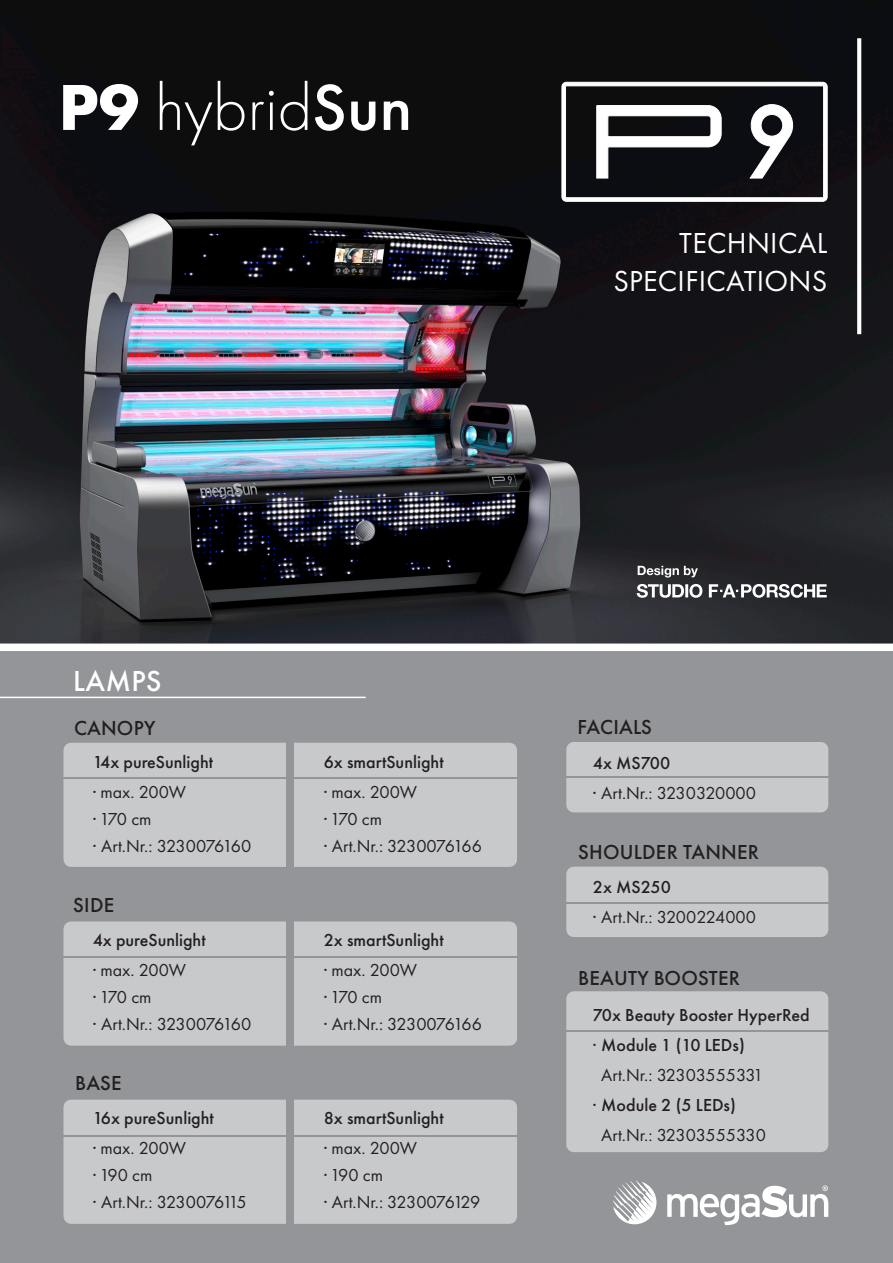
<style>
.page{position:relative;width:893px;height:1263px;background:#fff}
.page>*{position:absolute;margin:0;border:0;box-sizing:border-box;transform-origin:0 0}
.t1{font:300 67.35px "Futura PT";color:#fff}
.t2{font:30px "Futura PT";letter-spacing:.01em;color:#fff}
.t3{font:500 30px "Futura PT";letter-spacing:.01em;color:#fff}
.t4{font:500 21px "Futura PT";letter-spacing:.01em;color:#231f20}
.t5{font:18px "Futura PT";color:#231f20}
.t6{font:500 18px "Futura PT";color:#231f20}
.t7{font:18px "Futura PT";letter-spacing:-.02em;color:#231f20}
.t8{font:18px "Futura PT";letter-spacing:-.045em;color:#231f20}
.t9{font:18px "Futura PT";letter-spacing:-.035em;color:#231f20}
.s1{font-weight:700}
.s2{font-weight:500}
.s3{font-weight:400}
</style>
<div class="page">
<div style="left:0;top:643px;width:893px;height:620px;background:#939598"></div>
<div style="left:63px;top:743px;width:454px;height:124px;background:#c8c9cb"></div>
<div style="left:287px;top:739px;width:7px;height:140px;background:#939598"></div>
<hr style="left:54px;top:777px;width:479px;height:2px;background:#939598">
<div style="left:63px;top:921px;width:454px;height:125px;background:#c8c9cb"></div>
<div style="left:286px;top:917px;width:7px;height:140px;background:#939598"></div>
<hr style="left:54px;top:956px;width:483px;height:2px;background:#939598">
<div style="left:63px;top:1100px;width:454px;height:124px;background:#c8c9cb"></div>
<div style="left:286px;top:1095px;width:7px;height:140px;background:#939598"></div>
<hr style="left:55px;top:1134px;width:476px;height:2px;background:#939598">
<div style="left:566px;top:742px;width:262px;height:70px;background:#c8c9cb"></div>
<div style="left:566px;top:867px;width:262px;height:70px;background:#c8c9cb"></div>
<div style="left:566px;top:991px;width:262px;height:161px;background:#c8c9cb"></div>
<hr style="left:560px;top:776px;width:273px;height:2px;background:#939598">
<hr style="left:559px;top:902px;width:281px;height:2px;background:#939598">
<hr style="left:560px;top:1030px;width:273px;height:2px;background:#939598">
<svg style="left:667px;top:1185px;width:161px;height:40px"></svg>
<svg style="left:613px;top:1180px;width:43px;height:44px"></svg>
<hr style="left:0;top:697px;width:366px;height:1px;background:#fff">
<img style="left:0;top:0;width:893px;height:643px">
<svg style="left:637px;top:584px;width:65px;height:14px"></svg>
<svg style="left:709px;top:584px;width:118px;height:14px"></svg>
<svg style="left:638px;top:566px;width:60px;height:11px"></svg>
<svg style="left:857px;top:38px;width:4px;height:296px"></svg>
<svg style="left:561px;top:82px;width:267px;height:120px"></svg>
<div style="left:0;top:643px;width:893px;height:8px;background:#fff"></div>
<p class="t1" style="left:58px;top:69px;width:355px"><span class="s1">P9</span> hybrid<span class="s2">Sun</span></p>
<p class="t2" style="left:679px;top:225px;width:150px">TECHNICAL</p>
<p class="t2" style="left:613px;top:263px;width:216px">SPECIFICATIONS</p>
<p class="t3" style="left:73px;top:663px;width:90px">LAMPS</p>
<p class="t4" style="left:74px;top:715px;width:83px">CANOPY</p>
<p class="t6" style="left:93px;top:751px;width:122px">14x pureSunlight</p>
<p class="t5" style="left:93px;top:781px;width:95px">· max. 200W</p>
<p class="t5" style="left:93px;top:808px;width:60px">· 170 cm</p>
<p class="t7" style="left:93px;top:835px;width:160px">· Art.Nr.: 3230076160</p>
<p class="t4" style="left:73px;top:893px;width:42px">SIDE</p>
<p class="t6" style="left:93px;top:929px;width:115px">4x pureSunlight</p>
<p class="t5" style="left:93px;top:959px;width:95px">· max. 200W</p>
<p class="t5" style="left:93px;top:986px;width:60px">· 170 cm</p>
<p class="t7" style="left:93px;top:1013px;width:160px">· Art.Nr.: 3230076160</p>
<p class="t4" style="left:75px;top:1070px;width:48px">BASE</p>
<p class="t6" style="left:93px;top:1107px;width:123px">16x pureSunlight</p>
<p class="t5" style="left:93px;top:1137px;width:95px">· max. 200W</p>
<p class="t5" style="left:93px;top:1164px;width:61px">· 190 cm</p>
<p class="t8" style="left:93px;top:1191px;width:156px">· Art.Nr.: 3230076115</p>
<p class="t6" style="left:324px;top:751px;width:122px">6x smartSunlight</p>
<p class="t5" style="left:324px;top:781px;width:95px">· max. 200W</p>
<p class="t5" style="left:324px;top:808px;width:60px">· 170 cm</p>
<p class="t7" style="left:324px;top:835px;width:160px">· Art.Nr.: 3230076166</p>
<p class="t6" style="left:324px;top:929px;width:122px">2x smartSunlight</p>
<p class="t5" style="left:324px;top:959px;width:95px">· max. 200W</p>
<p class="t5" style="left:324px;top:986px;width:60px">· 170 cm</p>
<p class="t7" style="left:324px;top:1013px;width:160px">· Art.Nr.: 3230076166</p>
<p class="t6" style="left:324px;top:1107px;width:122px">8x smartSunlight</p>
<p class="t5" style="left:324px;top:1137px;width:95px">· max. 200W</p>
<p class="t5" style="left:324px;top:1164px;width:61px">· 190 cm</p>
<p class="t9" style="left:324px;top:1191px;width:158px">· Art.Nr.: 3230076129</p>
<p class="t4" style="left:577px;top:714px;width:76px">FACIALS</p>
<p class="t6" style="left:593px;top:752px;width:79px">4x MS700</p>
<p class="t5" style="left:593px;top:782px;width:165px">· Art.Nr.: 3230320000</p>
<p class="t4" style="left:578px;top:840px;width:182px">SHOULDER TANNER</p>
<p class="t6" style="left:593px;top:876px;width:80px">2x MS250</p>
<p class="t5" style="left:593px;top:906px;width:165px">· Art.Nr.: 3200224000</p>
<p class="t4" style="left:578px;top:965px;width:163px">BEAUTY BOOSTER</p>
<p class="t6" style="left:593px;top:1004px;width:219px">70x Beauty Booster HyperRed</p>
<p class="t6" style="left:593px;top:1034px;width:154px"><span class="s3">·</span> Module 1 (10 LEDs)</p>
<p class="t5" style="left:601px;top:1064px;width:164px">Art.Nr.: 32303555331</p>
<p class="t6" style="left:593px;top:1094px;width:145px"><span class="s3">·</span> Module 2 (5 LEDs)</p>
<p class="t5" style="left:601px;top:1124px;width:166px">Art.Nr.: 32303555330</p>
</div>
